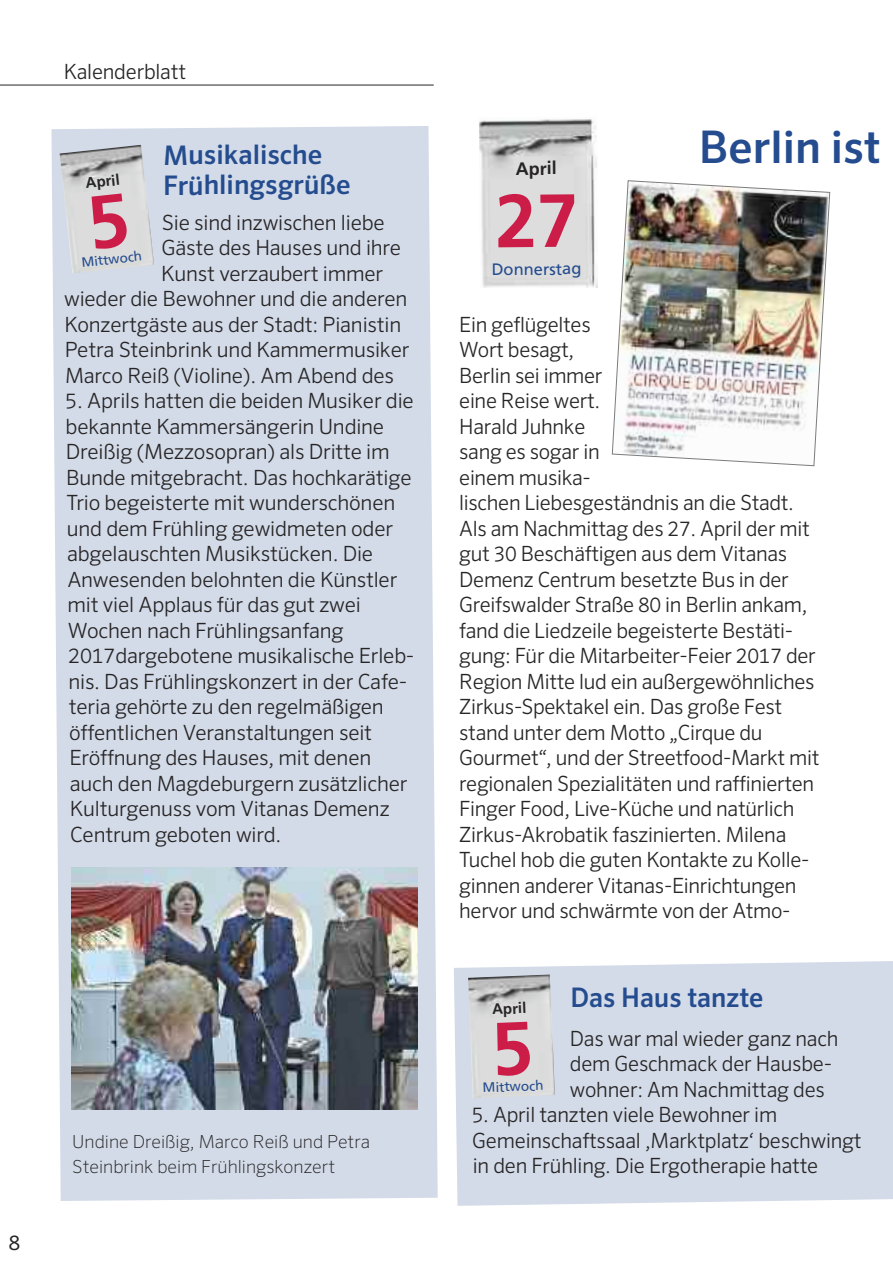
<style>
.page{position:relative;width:893px;height:1263px;background:#fff}
.page>*{position:absolute;margin:0;border:0;box-sizing:border-box;transform-origin:0 0}
.t1{font:500 45px "Sero Offc Pro";color:#244c8e}
.t2{font:500 27px/30px "Sero Offc Pro";color:#244c8e}
.t3{font:300 21px/25.5px "Sero Offc Pro";letter-spacing:-.01em;color:#272526}
.t4{font:21px "Sero Offc Pro";color:#272526}
.t5{font:200 18px/25.5px "Sero Offc Pro";color:#272526}
.t6{font:700 18px "Frutiger";color:#272526}
.t7{font:16.5px "Frutiger";color:#244c8e}
.t8{font:700 15px "Frutiger";color:#272526}
.t9{font:13.5px "Frutiger";color:#244c8e}
</style>
<div class="page">
<hr style="left:0;top:85px;width:434px;height:1px;background:#272526">
<div style="left:51px;top:126px;width:387px;height:1075px;background:#d3dbe8"></div>
<img style="left:71px;top:867px;width:347px;height:242px">
<img style="left:60px;top:145px;width:94px;height:128px">
<div style="left:454px;top:961px;width:439px;height:245px;background:#d3dbe8"></div>
<img style="left:468px;top:974px;width:87px;height:124px">
<img style="left:612px;top:180px;width:218px;height:286px">
<svg style="left:479px;top:119px;width:119px;height:169px"></svg>
<div style="left:90px;top:193px;width:38px;height:57px;background:#dcdcdd"></div>
<div style="left:496px;top:1022px;width:35px;height:54px;background:#dcdcdd"></div>
<p class="t3" style="left:64px;top:58px;width:124px">Kalenderblatt</p>
<p class="t8" style="left:85px;top:177px;width:36px;rotate:-6deg">April</p>
<p class="t2" style="left:163px;top:140px;width:189px">Musikalische<br>Frühlingsgrüße</p>
<p class="t3" style="left:162px;top:209px;width:224px">Sie sind inzwischen liebe</p>
<p class="t3" style="left:162px;top:235px;width:241px">Gäste des Hauses und ihre</p>
<p class="t3" style="left:161px;top:260px;width:223px">Kunst verzaubert immer</p>
<p class="t3" style="left:64px;top:286px;width:345px">wieder die Bewohner und die anderen</p>
<p class="t3" style="left:64px;top:311px;width:338px">Konzertgäste aus der Stadt: Pianistin</p>
<p class="t3" style="left:65px;top:337px;width:346px">Petra Steinbrink und Kammermusiker</p>
<p class="t3" style="left:65px;top:362px;width:331px">Marco Reiß (Violine). Am Abend des</p>
<p class="t3" style="left:65px;top:388px;width:350px">5. Aprils hatten die beiden Musiker die bekannte Kammersängerin Undine Dreißig (Mezzosopran) als Dritte im Bunde mitgebracht. Das hochkarätige Trio begeisterte mit wunderschönen und dem Frühling gewidmeten oder abgelauschten Musikstücken. Die Anwesenden belohnten die Künstler mit viel Applaus für das gut zwei Wochen nach Frühlingsanfang 2017dargebotene musikalische Erleb&shy;nis. Das Frühlingskonzert in der Cafe&shy;teria gehörte zu den regelmäßigen öffentlichen Veranstaltungen seit Eröffnung des Hauses, mit denen auch den Magdeburgern zusätzlicher Kulturgenuss vom Vitanas Demenz Centrum geboten wird.</p>
<p class="t9" style="left:81px;top:257px;width:62px;rotate:-6deg">Mittwoch</p>
<p class="t4" style="left:9px;top:1230px;width:14px">8</p>
<p class="t5" style="left:72px;top:1128px;width:299px">Undine Dreißig, Marco Reiß und Petra<br>Steinbrink beim Frühlingskonzert</p>
<p class="t6" style="left:516px;top:161px;width:43px;rotate:-1deg">April</p>
<p class="t7" style="left:491px;top:263px;width:91px;rotate:-1deg">Donnerstag</p>
<h1 class="t1" style="left:699px;top:119px;width:183px">Berlin ist</h1>
<p class="t3" style="left:459px;top:311px;width:362px">Ein geflügeltes<br>Wort besagt,<br>Berlin sei immer<br>eine Reise wert.<br>Harald Juhnke<br>sang es sogar in<br>einem musika-<br>lischen Liebesgeständnis an die Stadt.<br>Als am Nachmittag des 27. April der mit gut 30 Beschäftigen aus dem Vitanas<br>Demenz Centrum besetzte Bus in der<br>Greifswalder Straße 80 in Berlin ankam, fand die Liedzeile begeisterte Bestäti&shy;gung: Für die Mitarbeiter-Feier 2017 der<br>Region Mitte lud ein außergewöhnliches<br>Zirkus-Spektakel ein. Das große Fest stand unter dem Motto „Cirque du<br>Gourmet“, und der Streetfood-Markt mit regionalen Spezialitäten und raffinierten<br>Finger Food, Live-Küche und natürlich<br>Zirkus-Akrobatik faszinierten. Milena<br>Tuchel hob die guten Kontakte zu Kolle&shy;ginnen anderer Vitanas-Einrichtungen hervor und schwärmte von der Atmo-</p>
<p class="t2" style="left:570px;top:982px;width:195px">Das Haus tanzte</p>
<p class="t3" style="left:570px;top:1025px;width:270px">Das war mal wieder ganz nach dem Geschmack der Hausbe&shy;wohner: Am Nachmittag des</p>
<p class="t3" style="left:472px;top:1102px;width:391px">5. April tanzten viele Bewohner im<br>Gemeinschaftssaal ,Marktplatz‘ beschwingt in den Frühling. Die Ergotherapie hatte</p>
<p class="t8" style="left:492px;top:1003px;width:36px;rotate:-2deg">April</p>
<p class="t9" style="left:483px;top:1082px;width:62px;rotate:-2deg">Mittwoch</p>
</div>
